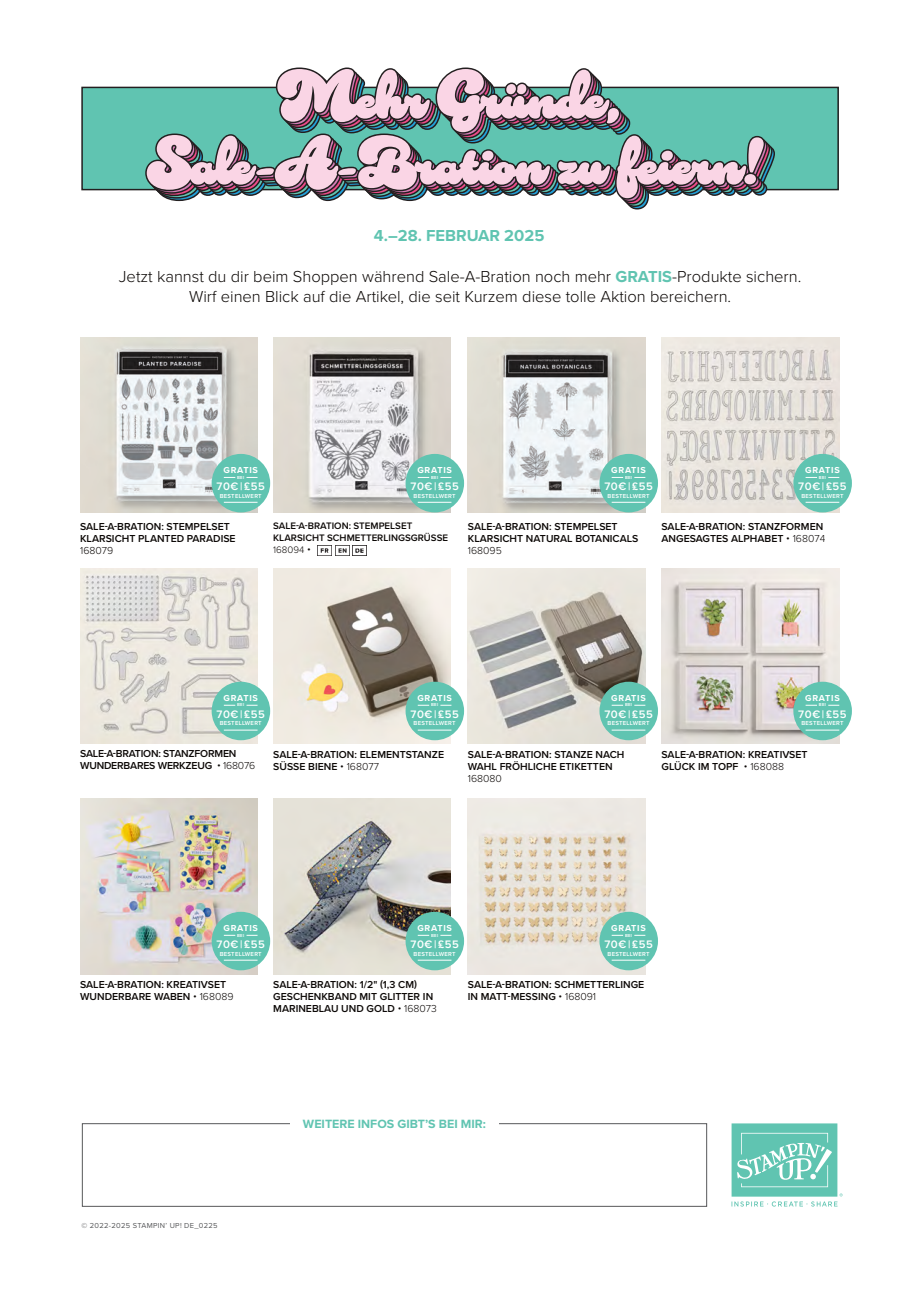
<style>
.page{position:relative;width:920px;height:1290px;background:#fff}
.page>*{position:absolute;margin:0;border:0;box-sizing:border-box;transform-origin:0 0}
.t1{font:300 16.5px/19.5px "Proxima Nova";color:#0c0806;text-align:center}
.t2{font:700 16.5px "Proxima Nova";color:#60c4b1}
.t3{font:700 12.45px "Proxima Nova";color:#60c4b1}
.t4{font:600 11.25px "Proxima Nova";letter-spacing:.05em;color:#fff}
.t5{font:600 10.5px/12px "Proxima Nova";color:#0c0806}
.t6{font:600 10.5px/12px "Proxima Nova";letter-spacing:-.02em;color:#0c0806}
.t7{font:600 9.75px/12px "Proxima Nova";color:#0c0806}
.t8{font:700 9px "Proxima Nova";letter-spacing:.08em;color:#fff}
.t9{font:7.5px "Proxima Nova";letter-spacing:.04em;color:#57585a}
.t10{font:600 6px "Proxima Nova";letter-spacing:.04em;color:#fff}
.t11{font:600 4.5px "Proxima Nova";letter-spacing:.05em;color:#fff}
.s1{font-weight:700;color:#60c4b1}
.s2{font-weight:300}
.s3{font-weight:300;font-size:10.5px}
</style>
<div class="page">
<div style="left:82px;top:87px;width:756px;height:103px;background:#60c4b1"></div>
<svg style="left:731px;top:1123px;width:112px;height:83px"></svg>
<div style="left:82px;top:1123px;width:625px;height:83px;border:1px solid #57585a"></div>
<div style="left:290px;top:1117px;width:209px;height:12px;background:#fff"></div>
<img style="left:80px;top:338px;width:178px;height:175px">
<img style="left:662px;top:568px;width:177px;height:176px">
<img style="left:80px;top:799px;width:178px;height:175px">
<img style="left:468px;top:568px;width:177px;height:176px">
<img style="left:80px;top:568px;width:178px;height:176px">
<img style="left:273px;top:568px;width:178px;height:176px">
<img style="left:468px;top:799px;width:177px;height:175px">
<img style="left:661px;top:338px;width:178px;height:175px">
<img style="left:468px;top:338px;width:177px;height:175px">
<img style="left:273px;top:338px;width:178px;height:175px">
<img style="left:273px;top:799px;width:178px;height:175px">
<img style="left:335px;top:545px;width:15px;height:10px">
<img style="left:352px;top:545px;width:14px;height:10px">
<img style="left:317px;top:545px;width:15px;height:10px">
<svg style="left:145px;top:68px;width:630px;height:141px"></svg>
<div style="left:599px;top:912px;width:59px;height:58px;background:#60c4b1;border-radius:50%"></div>
<hr style="left:612px;top:960px;width:33px;height:1px;background:#fff">
<div style="left:599px;top:682px;width:59px;height:58px;background:#60c4b1;border-radius:50%"></div>
<hr style="left:612px;top:730px;width:33px;height:1px;background:#fff">
<div style="left:599px;top:454px;width:59px;height:58px;background:#60c4b1;border-radius:50%"></div>
<hr style="left:612px;top:502px;width:33px;height:1px;background:#fff">
<div style="left:793px;top:682px;width:59px;height:58px;background:#60c4b1;border-radius:50%"></div>
<hr style="left:806px;top:730px;width:33px;height:1px;background:#fff">
<div style="left:793px;top:454px;width:59px;height:58px;background:#60c4b1;border-radius:50%"></div>
<hr style="left:806px;top:502px;width:33px;height:1px;background:#fff">
<div style="left:406px;top:912px;width:58px;height:58px;background:#60c4b1;border-radius:50%"></div>
<hr style="left:418px;top:960px;width:33px;height:1px;background:#fff">
<div style="left:406px;top:682px;width:58px;height:58px;background:#60c4b1;border-radius:50%"></div>
<hr style="left:418px;top:730px;width:33px;height:1px;background:#fff">
<div style="left:406px;top:454px;width:58px;height:58px;background:#60c4b1;border-radius:50%"></div>
<hr style="left:418px;top:502px;width:33px;height:1px;background:#fff">
<div style="left:212px;top:912px;width:58px;height:58px;background:#60c4b1;border-radius:50%"></div>
<hr style="left:224px;top:960px;width:34px;height:1px;background:#fff">
<svg style="left:246px;top:935px;width:12px;height:1px"></svg>
<div style="left:212px;top:682px;width:58px;height:58px;background:#60c4b1;border-radius:50%"></div>
<hr style="left:224px;top:730px;width:34px;height:1px;background:#fff">
<svg style="left:246px;top:705px;width:12px;height:1px"></svg>
<div style="left:212px;top:454px;width:58px;height:58px;background:#60c4b1;border-radius:50%"></div>
<hr style="left:224px;top:502px;width:34px;height:1px;background:#fff">
<svg style="left:246px;top:477px;width:12px;height:1px"></svg>
<p class="t2" style="left:374px;top:223px;width:172px">4.–28. FEBRUAR 2025</p>
<p class="t1" style="left:119px;top:266px;width:684px">Jetzt kannst du dir beim Shoppen während Sale-A-Bration noch mehr <span class="s1">GRATIS</span>-Produkte sichern.<br>Wirf einen Blick auf die Artikel, die seit Kurzem diese tolle Aktion bereichern.</p>
<p class="t8" style="left:223px;top:463px;width:36px">GRATIS</p>
<p class="t11" style="left:237px;top:474px;width:9px">BEI</p>
<p class="t4" style="left:217px;top:478px;width:50px">70€|₤55</p>
<p class="t10" style="left:220px;top:491px;width:44px">BESTELLWERT</p>
<p class="t8" style="left:417px;top:463px;width:36px">GRATIS</p>
<p class="t11" style="left:431px;top:474px;width:9px">BEI</p>
<p class="t4" style="left:410px;top:478px;width:50px">70€|₤55</p>
<p class="t10" style="left:414px;top:491px;width:44px">BESTELLWERT</p>
<p class="t8" style="left:611px;top:463px;width:36px">GRATIS</p>
<p class="t11" style="left:625px;top:474px;width:9px">BEI</p>
<p class="t4" style="left:604px;top:478px;width:50px">70€|₤55</p>
<p class="t10" style="left:608px;top:491px;width:44px">BESTELLWERT</p>
<p class="t8" style="left:805px;top:463px;width:36px">GRATIS</p>
<p class="t11" style="left:819px;top:474px;width:9px">BEI</p>
<p class="t4" style="left:798px;top:478px;width:50px">70€|₤55</p>
<p class="t10" style="left:801px;top:491px;width:44px">BESTELLWERT</p>
<p class="t5" style="left:80px;top:520px;width:157px">SALE-A-BRATION: STEMPELSET<br>KLARSICHT PLANTED PARADISE<br><span class="s2">168079</span></p>
<p class="t7" style="left:273px;top:519px;width:176px">SALE-A-BRATION: STEMPELSET<br>KLARSICHT SCHMETTERLINGSGRÜSSE<br><span class="s2">168094</span> <span class="s3">•</span></p>
<p class="t5" style="left:468px;top:520px;width:172px">SALE-A-BRATION: STEMPELSET<br>KLARSICHT NATURAL BOTANICALS<br><span class="s2">168095</span></p>
<p class="t5" style="left:661px;top:520px;width:165px">SALE-A-BRATION: STANZFORMEN<br>ANGESAGTES ALPHABET <span class="s2">• 168074</span></p>
<p class="t8" style="left:223px;top:691px;width:36px">GRATIS</p>
<p class="t11" style="left:237px;top:702px;width:9px">BEI</p>
<p class="t4" style="left:217px;top:706px;width:50px">70€|₤55</p>
<p class="t10" style="left:220px;top:719px;width:44px">BESTELLWERT</p>
<p class="t8" style="left:417px;top:691px;width:36px">GRATIS</p>
<p class="t11" style="left:431px;top:702px;width:9px">BEI</p>
<p class="t4" style="left:410px;top:706px;width:50px">70€|₤55</p>
<p class="t10" style="left:414px;top:719px;width:44px">BESTELLWERT</p>
<p class="t8" style="left:611px;top:691px;width:36px">GRATIS</p>
<p class="t11" style="left:625px;top:702px;width:9px">BEI</p>
<p class="t4" style="left:604px;top:706px;width:50px">70€|₤55</p>
<p class="t10" style="left:608px;top:719px;width:44px">BESTELLWERT</p>
<p class="t8" style="left:805px;top:691px;width:36px">GRATIS</p>
<p class="t11" style="left:819px;top:702px;width:9px">BEI</p>
<p class="t4" style="left:798px;top:706px;width:50px">70€|₤55</p>
<p class="t10" style="left:801px;top:719px;width:44px">BESTELLWERT</p>
<p class="t6" style="left:80px;top:747px;width:177px">SALE-A-BRATION: STANZFORMEN<br>WUNDERBARES WERKZEUG <span class="s2">• 168076</span></p>
<p class="t5" style="left:273px;top:748px;width:172px">SALE-A-BRATION: ELEMENTSTANZE<br>SÜSSE BIENE <span class="s2">• 168077</span></p>
<p class="t5" style="left:468px;top:748px;width:158px">SALE-A-BRATION: STANZE NACH<br>WAHL FRÖHLICHE ETIKETTEN<br><span class="s2">168080</span></p>
<p class="t5" style="left:661px;top:748px;width:148px">SALE-A-BRATION: KREATIVSET<br>GLÜCK IM TOPF <span class="s2">• 168088</span></p>
<p class="t8" style="left:223px;top:921px;width:36px">GRATIS</p>
<p class="t11" style="left:237px;top:932px;width:9px">BEI</p>
<p class="t4" style="left:217px;top:936px;width:50px">70€|₤55</p>
<p class="t10" style="left:220px;top:949px;width:44px">BESTELLWERT</p>
<p class="t8" style="left:417px;top:921px;width:36px">GRATIS</p>
<p class="t11" style="left:431px;top:932px;width:9px">BEI</p>
<p class="t4" style="left:410px;top:936px;width:50px">70€|₤55</p>
<p class="t10" style="left:414px;top:949px;width:44px">BESTELLWERT</p>
<p class="t5" style="left:80px;top:978px;width:155px">SALE-A-BRATION: KREATIVSET<br>WUNDERBARE WABEN <span class="s2">• 168089</span></p>
<p class="t5" style="left:273px;top:978px;width:165px">SALE-A-BRATION: 1/2" (1,3 CM)<br>GESCHENKBAND MIT GLITTER IN<br>MARINEBLAU UND GOLD <span class="s2">• 168073</span></p>
<p class="t8" style="left:611px;top:921px;width:36px">GRATIS</p>
<p class="t11" style="left:625px;top:932px;width:9px">BEI</p>
<p class="t4" style="left:604px;top:936px;width:50px">70€|₤55</p>
<p class="t10" style="left:608px;top:949px;width:44px">BESTELLWERT</p>
<p class="t5" style="left:468px;top:978px;width:178px">SALE-A-BRATION: SCHMETTERLINGE<br>IN MATT-MESSING <span class="s2">• 168091</span></p>
<p class="t9" style="left:82px;top:1220px;width:138px">© 2022-2025 STAMPIN’ UP! DE_0225</p>
<p class="t3" style="left:303px;top:1114px;width:185px">WEITERE INFOS GIBT’S BEI MIR:</p>
</div>
